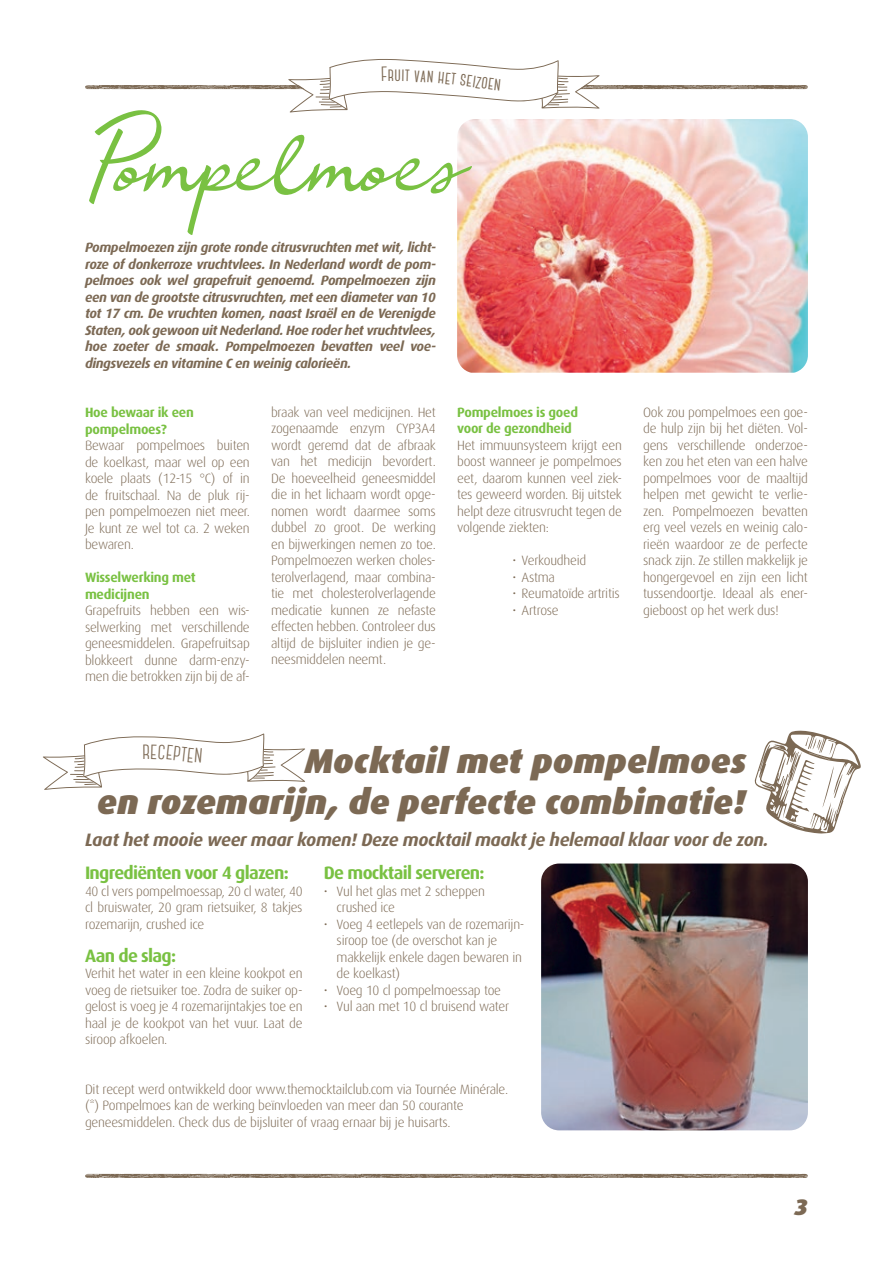
<style>
.page{position:relative;width:893px;height:1263px;background:#fff}
.page>*{position:absolute;margin:0;border:0;box-sizing:border-box;transform-origin:0 0}
.t1{font:81px "Jelytta";color:#79c142}
.t2{font:italic 900 34.5px/41.4px "Dax";color:#7c6954;text-align:right}
.t3{font:italic 900 22.5px "Dax";color:#7c6954}
.t4{font:700 20.7px "Canter";color:#7c6954}
.t5{font:700 20.55px "Canter";color:#7c6954}
.t6{font:italic 700 18px "Dax";letter-spacing:-.02em;color:#7c6954}
.t7{font:700 18px "Dax";letter-spacing:-.04em;color:#79c142}
.t8{font:300 13.5px/16.5px "Dax";letter-spacing:-.02em;color:#7c6954;text-align:justify}
.t9{font:italic 700 13.5px/16.5px "Dax";letter-spacing:-.03em;color:#7c6954;text-align:justify}
.t10{font:700 13.5px/16.5px "Dax";letter-spacing:-.02em;color:#79c142}
.s1{font-size:20.55px}
</style>
<div class="page">
<svg style="left:85px;top:1174px;width:723px;height:4px;background:#8f7f6e"></svg>
<img style="left:457px;top:119px;width:351px;height:254px">
<img style="left:541px;top:863px;width:267px;height:267px">
<svg style="left:754px;top:730px;width:107px;height:104px"></svg>
<svg style="left:85px;top:59px;width:723px;height:53px"></svg>
<svg style="left:43px;top:733px;width:262px;height:57px"></svg>
<h3 class="t5" style="left:388px;top:64px;width:15px">ru</h3>
<h3 class="t4" style="left:462px;top:68px;width:30px;rotate:8deg">se<span class="s1">i</span>z<span class="s1">o</span></h3>
<h1 class="t1" style="left:85px;top:119px;width:381px">Pompelmoes</h1>
<p class="t9" style="left:85px;top:239px;width:352px">Pompelmoezen zijn grote ronde citrusvruchten met wit, licht&shy;roze of donkerroze vruchtvlees. In Nederland wordt de pom&shy;pelmoes ook wel grapefruit genoemd. Pompelmoezen zijn een van de grootste citrusvruchten, met een diameter van 10 tot 17 cm. De vruchten komen, naast Israël en de Verenigde Staten, ook gewoon uit Nederland. Hoe roder het vruchtvlees, hoe zoeter de smaak. Pompelmoezen bevatten veel voe&shy;dingsvezels en vitamine C en weinig calorieën.</p>
<p class="t10" style="left:85px;top:404px;width:110px">Hoe bewaar ik een pompelmoes?</p>
<p class="t8" style="left:85px;top:437px;width:166px">Bewaar pompelmoes buiten de koelkast, maar wel op een koele plaats (12-15 °C) of in de fruitschaal. Na de pluk rij&shy;pen pompelmoezen niet meer.<br>Je kunt ze wel tot ca. 2 weken bewaren.</p>
<p class="t10" style="left:85px;top:569px;width:112px">Wisselwerking met medicijnen</p>
<p class="t8" style="left:85px;top:602px;width:166px">Grapefruits hebben een wis&shy;selwerking met verschillende geneesmiddelen. Grapefruitsap blokkeert dunne darm-enzy&shy;men die betrokken zijn bij de af-</p>
<p class="t8" style="left:271px;top:404px;width:166px">braak van veel medicijnen. Het zogenaamde enzym CYP3A4 wordt geremd dat de afbraak van het medicijn bevordert.<br>De hoeveelheid geneesmiddel die in het lichaam wordt opge&shy;nomen wordt daarmee soms dubbel zo groot. De werking en bijwerkingen nemen zo toe.<br>Pompelmoezen werken choles&shy;terolverlagend, maar combina&shy;tie met cholesterolverlagende medicatie kunnen ze nefaste effecten hebben. Controleer dus altijd de bijsluiter indien je ge&shy;neesmiddelen neemt.</p>
<p class="t10" style="left:457px;top:404px;width:122px">Pompelmoes is goed voor de gezondheid</p>
<p class="t8" style="left:457px;top:437px;width:166px">Het immuunsysteem krijgt een boost wanneer je pompelmoes eet, daarom kunnen veel ziek&shy;tes geweerd worden. Bij uitstek helpt deze citrusvrucht tegen de volgende ziekten:</p>
<p class="t8" style="left:513px;top:553px;width:75px">• Verkoudheid</p>
<p class="t8" style="left:513px;top:569px;width:44px">• Astma</p>
<p class="t8" style="left:513px;top:586px;width:109px">• Reumatoïde artritis</p>
<p class="t8" style="left:513px;top:602px;width:48px">• Artrose</p>
<p class="t8" style="left:643px;top:404px;width:166px">Ook zou pompelmoes een goe&shy;de hulp zijn bij het diëten. Vol&shy;gens verschillende onderzoe&shy;ken zou het eten van een halve pompelmoes voor de maaltijd helpen met gewicht te verlie&shy;zen. Pompelmoezen bevatten erg veel vezels en weinig calo&shy;rieën waardoor ze de perfecte snack zijn. Ze stillen makkelijk je hongergevoel en zijn een licht tussendoortje. Ideaal als ener&shy;gieboost op het werk dus!</p>
<h3 class="t4" style="left:142px;top:741px;width:9px">R</h3>
<h3 class="t4" style="left:167px;top:742px;width:30px;rotate:6deg"><span class="s1">E</span>PTE</h3>
<h2 class="t2" style="left:97px;top:740px;width:651px">Mocktail met pompelmoes<br>en rozemarijn, de perfecte combinatie!</h2>
<h3 class="t6" style="left:85px;top:830px;width:685px">Laat het mooie weer maar komen! Deze mocktail maakt je helemaal klaar voor de zon.</h3>
<h3 class="t7" style="left:85px;top:863px;width:205px">Ingrediënten voor 4 glazen:</h3>
<p class="t8" style="left:85px;top:883px;width:219px">40 cl vers pompelmoessap, 20 cl water, 40 cl bruiswater, 20 gram rietsuiker, 8 takjes rozemarijn, crushed ice</p>
<h3 class="t7" style="left:85px;top:945px;width:93px">Aan de slag:</h3>
<p class="t8" style="left:85px;top:965px;width:219px">Verhit het water in een kleine kookpot en voeg de rietsuiker toe. Zodra de suiker op&shy;gelost is voeg je 4 rozemarijntakjes toe en haal je de kookpot van het vuur. Laat de siroop afkoelen.</p>
<h3 class="t7" style="left:324px;top:863px;width:162px">De mocktail serveren:</h3>
<p class="t8" style="left:337px;top:883px;width:150px;text-indent:-13px">• Vul het glas met 2 scheppen crushed ice</p>
<p class="t8" style="left:337px;top:916px;width:189px;text-align:left;text-indent:-13px">• Voeg 4 eetlepels van de rozemarijn&shy;siroop toe (de overschot kan je makkelijk enkele dagen bewaren in de koelkast)</p>
<p class="t8" style="left:324px;top:982px;width:179px">• Voeg 10 cl pompelmoessap toe</p>
<p class="t8" style="left:324px;top:998px;width:187px">• Vul aan met 10 cl bruisend water</p>
<p class="t8" style="left:85px;top:1081px;width:425px;text-align:left">Dit recept werd ontwikkeld door www.themocktailclub.com via Tournée Minérale. (*) Pompelmoes kan de werking beïnvloeden van meer dan 50 courante geneesmiddelen. Check dus de bijsluiter of vraag ernaar bij je huisarts.</p>
<h3 class="t3" style="left:794px;top:1194px;width:15px">3</h3>
</div>
